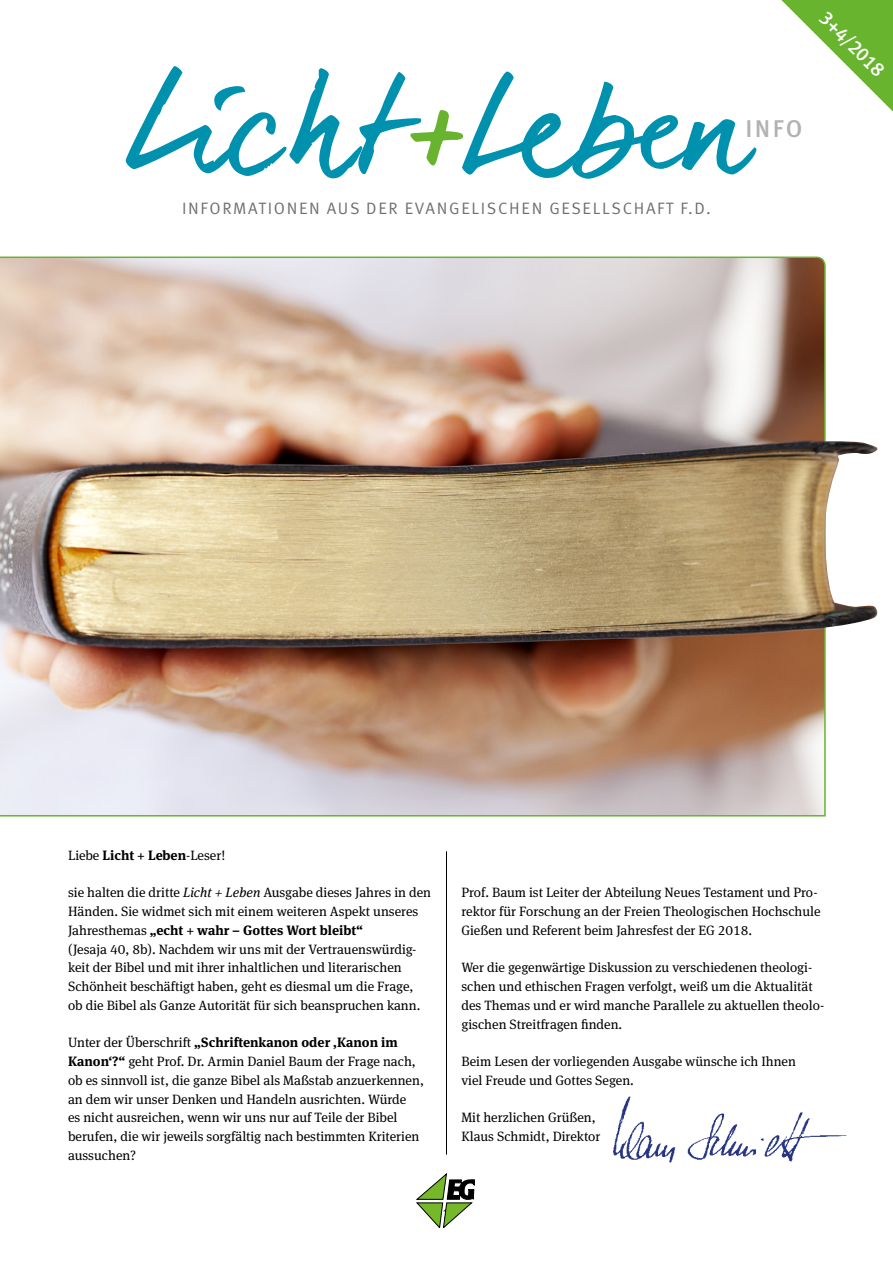
<style>
.page{position:relative;width:893px;height:1263px;background:#fff}
.page>*{position:absolute;margin:0;border:0;box-sizing:border-box;transform-origin:0 0}
.t1{font:130.05px "dear Joe 6";color:#0091af}
.t2{font:500 24.3px "Meta OT";color:#b3b2b2}
.t3{font:500 19.5px "Meta OT";color:#fff}
.t4{font:16.5px "Meta OT";letter-spacing:.1em;color:#706f6f}
.t5{font:13.5px/18.8px "Meta Serif Pro";color:#000}
.t6{font:13.5px "Meta OT";color:#000}
.s1{color:#69b42e}
.s2{font-weight:700}
.s3{font-style:italic}
</style>
<div class="page">
<hr style="left:446px;top:851px;width:1px;height:303px;background:#000">
<svg style="left:417px;top:1174px;width:58px;height:54px"></svg>
<svg style="left:781px;top:0;width:112px;height:112px"></svg>
<img style="left:0;top:256px;width:826px;height:561px">
<img style="left:782px;top:441px;width:96px;height:189px">
<img style="left:613px;top:1096px;width:234px;height:67px">
<h1 class="t1" style="left:124px;top:51px;width:625px">Licht<span class="s1">+</span>Leben</h1>
<p class="t4" style="left:182px;top:198px;width:530px">INFORMATIONEN AUS DER EVANGELISCHEN GESELLSCHAFT F.D.</p>
<h2 class="t2" style="left:745px;top:114px;width:59px">INFO</h2>
<h3 class="t3" style="left:831px;top:6px;width:85px;rotate:45deg">3+4/2018</h3>
<p class="t5" style="left:68px;top:845px;width:159px">Liebe <span class="s2">Licht + Leben</span>-Leser!</p>
<p class="t5" style="left:68px;top:883px;width:365px">sie halten die dritte <span class="s3">Licht + Leben</span> Ausgabe dieses Jahres in den Händen. Sie widmet sich mit einem weiteren Aspekt unseres Jahresthemas <span class="s2">„echt + wahr – Gottes Wort bleibt“<br></span>(Jesaja 40, 8b). Nachdem wir uns mit der Vertrauenswürdig&shy;keit der Bibel und mit ihrer inhaltlichen und literarischen Schönheit beschäftigt haben, geht es diesmal um die Frage, ob die Bibel als Ganze Autorität für sich beanspruchen kann.</p>
<p class="t5" style="left:68px;top:1033px;width:357px">Unter der Überschrift <span class="s2">„Schriftenkanon oder ‚Kanon im Kanon‘?“</span> geht Prof. Dr. Armin Daniel Baum der Frage nach, ob es sinnvoll ist, die ganze Bibel als Maßstab anzuerkennen, an dem wir unser Denken und Handeln ausrichten. Würde<br>es nicht ausreichen, wenn wir uns nur auf Teile der Bibel berufen, die wir jeweils sorgfältig nach bestimmten Kriterien aussuchen?</p>
<p class="t5" style="left:461px;top:883px;width:361px">Prof. Baum ist Leiter der Abteilung Neues Testament und Pro&shy;rektor für Forschung an der Freien Theologischen Hochschule<br>Gießen und Referent beim Jahresfest der EG 2018.</p>
<p class="t5" style="left:461px;top:958px;width:364px">Wer die gegenwärtige Diskussion zu verschiedenen theologi&shy;schen und ethischen Fragen verfolgt, weiß um die Aktualität des Themas und er wird manche Parallele zu aktuellen theolo&shy;gischen Streitfragen finden.</p>
<p class="t5" style="left:461px;top:1051px;width:336px">Beim Lesen der vorliegenden Ausgabe wünsche ich Ihnen viel Freude und Gottes Segen.</p>
<p class="t5" style="left:461px;top:1108px;width:140px">Mit herzlichen Grüßen,<br>Klaus Schmidt, Direktor</p>
<p class="t6" style="left:443px;top:1205px;width:9px">1</p>
</div>
